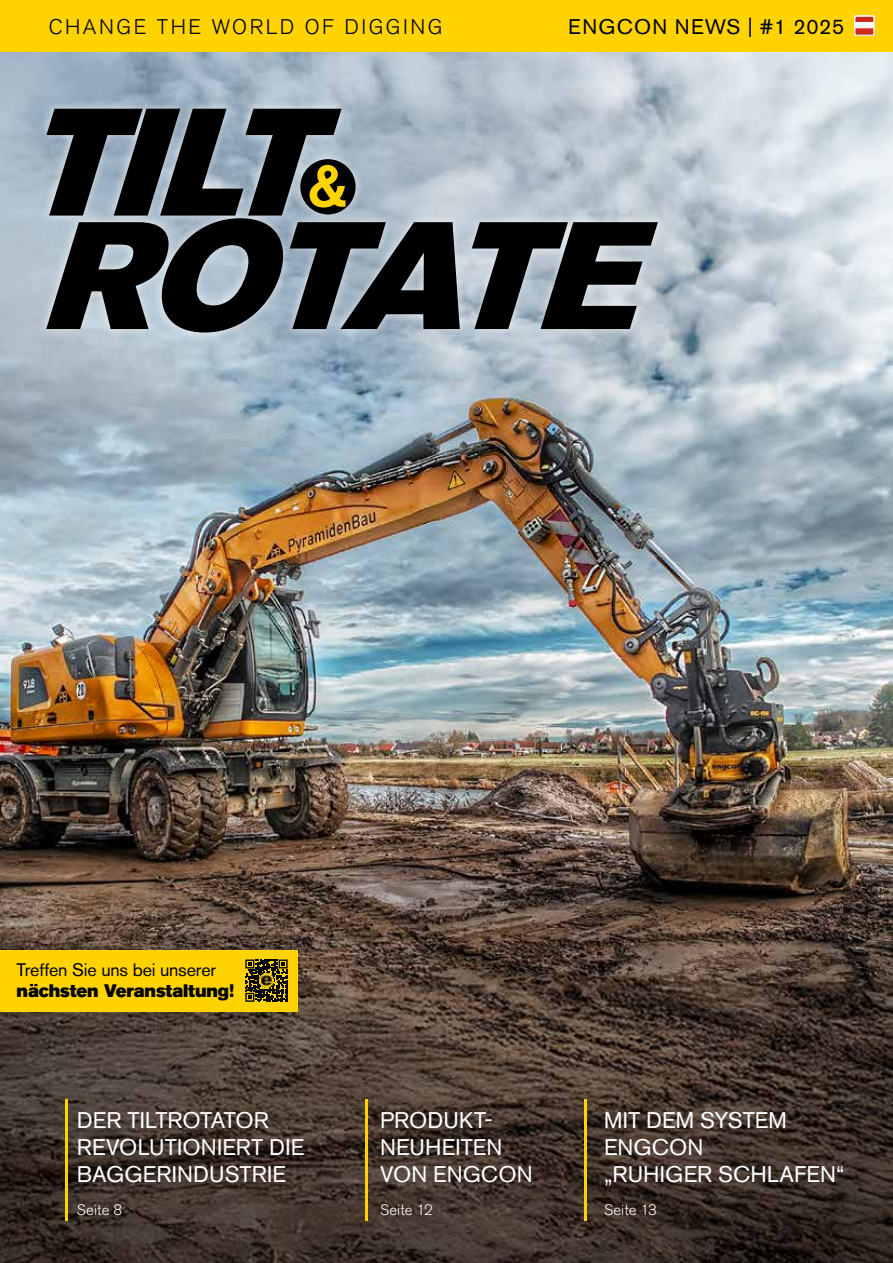
<style>
.page{position:relative;width:893px;height:1263px;background:#fff}
.page>*{position:absolute;margin:0;border:0;box-sizing:border-box;transform-origin:0 0}
.t1{font:italic 151.35px/113.4px "Akzidenz Grotesk Pro Super";color:#000}
.t2{font:22.5px/27px "Akzidenz Grotesk Pro";letter-spacing:.005em;color:#fff}
.t3{font:300 21px "Akzidenz Grotesk Pro";letter-spacing:.12em;color:#000}
.t4{font:21px "Akzidenz Grotesk Pro";letter-spacing:.06em;color:#000}
.t5{font:18px "Akzidenz Grotesk Pro";letter-spacing:-.01em;color:#000}
.t6{font:18px "Akzidenz Grotesk Pro Super";letter-spacing:-.005em;color:#000}
.t7{font:300 15px "Akzidenz Grotesk Pro";letter-spacing:.005em;color:#fff}
</style>
<div class="page">
<img style="left:0;top:51px;width:893px;height:1212px">
<div style="left:0;top:0;width:893px;height:51px;background:#ffd300"></div>
<div style="left:37px;top:99px;width:630px;height:243px;background:#fff;opacity:.75"></div>
<div style="left:300px;top:159px;width:56px;height:55px;background:#000;border-radius:50%"></div>
<svg style="left:310px;top:165px;width:35px;height:43px"></svg>
<svg style="left:854px;top:15px;width:21px;height:21px"></svg>
<hr style="left:65px;top:1099px;width:2px;height:121px;background:#ffd300">
<hr style="left:365px;top:1099px;width:2px;height:121px;background:#ffd300">
<hr style="left:585px;top:1099px;width:2px;height:121px;background:#ffd300">
<div style="left:0;top:950px;width:298px;height:62px;background:#ffd300"></div>
<svg style="left:245px;top:959px;width:43px;height:43px"></svg>
<img style="left:259px;top:973px;width:15px;height:15px">
<p class="t3" style="left:49px;top:13px;width:395px">CHANGE THE WORLD OF DIGGING</p>
<p class="t4" style="left:568px;top:13px;width:278px">ENGCON NEWS | #1 2025</p>
<h1 class="t1" style="left:22px;top:105px;width:671px">TILT<br>ROTATE</h1>
<p class="t5" style="left:17px;top:958px;width:201px">Treffen Sie uns bei unserer</p>
<p class="t6" style="left:17px;top:979px;width:219px">nächsten Veranstaltung!</p>
<p class="t2" style="left:77px;top:1107px;width:229px">DER TILTROTATOR<br>REVOLUTIONIERT DIE<br>BAGGERINDUSTRIE</p>
<p class="t7" style="left:77px;top:1200px;width:47px">Seite 8</p>
<p class="t2" style="left:380px;top:1107px;width:154px">PRODUKT-<br>NEUHEITEN<br>VON ENGCON</p>
<p class="t2" style="left:604px;top:1107px;width:242px">MIT DEM SYSTEM<br>ENGCON<br>„RUHIGER SCHLAFEN“</p>
<p class="t7" style="left:380px;top:1200px;width:54px">Seite 12</p>
<p class="t7" style="left:604px;top:1200px;width:54px">Seite 13</p>
</div>
